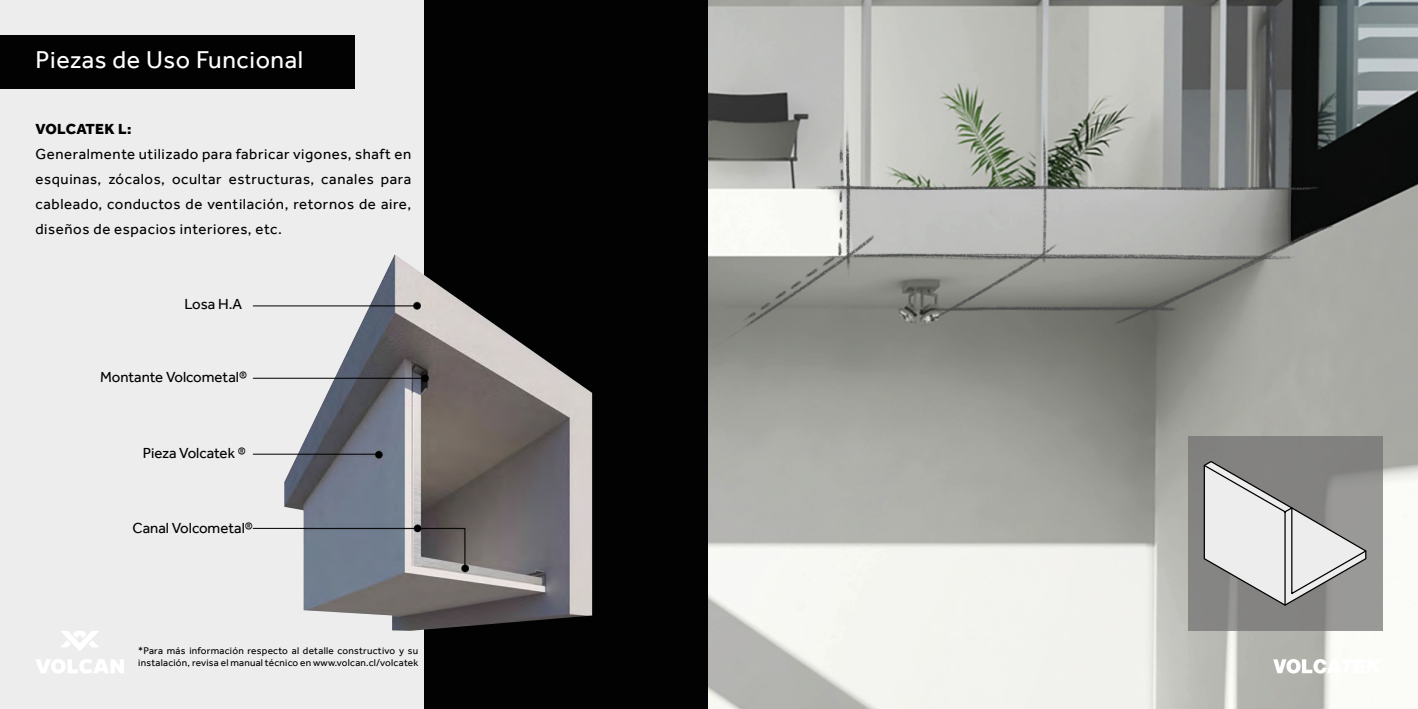
<style>
.page{position:relative;width:1418px;height:709px;background:#fff}
.page>*{position:absolute;margin:0;border:0;box-sizing:border-box;transform-origin:0 0}
.t1{font:25px "Effra";letter-spacing:.025em;color:#fff}
.t2{font:15px/25px "Effra";color:#000;text-align:justify}
.t3{font:800 15px "Effra";letter-spacing:.025em;color:#000}
.t4{font:10px/12px "Effra";letter-spacing:.025em;color:#000}
</style>
<div class="page">
<div style="left:0;top:0;width:709px;height:709px;background:#ededed"></div>
<div style="left:424px;top:0;width:285px;height:709px;background:#020203"></div>
<div style="left:0;top:35px;width:354px;height:54px;background:#020203"></div>
<img style="left:284px;top:255px;width:308px;height:376px">
<hr style="left:253px;top:305px;width:163px;height:1px;background:#000">
<svg style="left:252px;top:377px;width:213px;height:190px"></svg>
<img style="left:709px;top:0;width:708px;height:708px">
<svg style="left:1187px;top:436px;width:195px;height:195px;background:#8a8a88"></svg>
<svg style="left:1202px;top:460px;width:165px;height:146px;background:#b6b6b5"></svg>
<svg style="left:61px;top:631px;width:38px;height:20px"></svg>
<svg style="left:36px;top:659px;width:88px;height:14px"></svg>
<svg style="left:1273px;top:659px;width:109px;height:14px"></svg>
<h1 class="t1" style="left:35px;top:45px;width:269px">Piezas de Uso Funcional</h1>
<p class="t3" style="left:35px;top:120px;width:98px">VOLCATEK L:</p>
<p class="t2" style="left:35px;top:141px;width:377px">Generalmente utilizado para fabricar vigones, shaft en esquinas, zócalos, ocultar estructuras, canales para cableado, conductos de ventilación, retornos de aire, diseños de espacios interiores, etc.</p>
<p class="t2" style="left:184px;top:291px;width:59px">Losa H.A</p>
<p class="t2" style="left:100px;top:364px;width:148px">Montante Volcometal®</p>
<p class="t2" style="left:143px;top:440px;width:105px">Pieza Volcatek ®</p>
<p class="t2" style="left:133px;top:515px;width:122px">Canal Volcometal®</p>
<p class="t4" style="left:138px;top:644px;width:281px">*Para más información respecto al detalle constructivo y su instalación, revisa el manual técnico en www.volcan.cl/volcatek</p>
</div>
